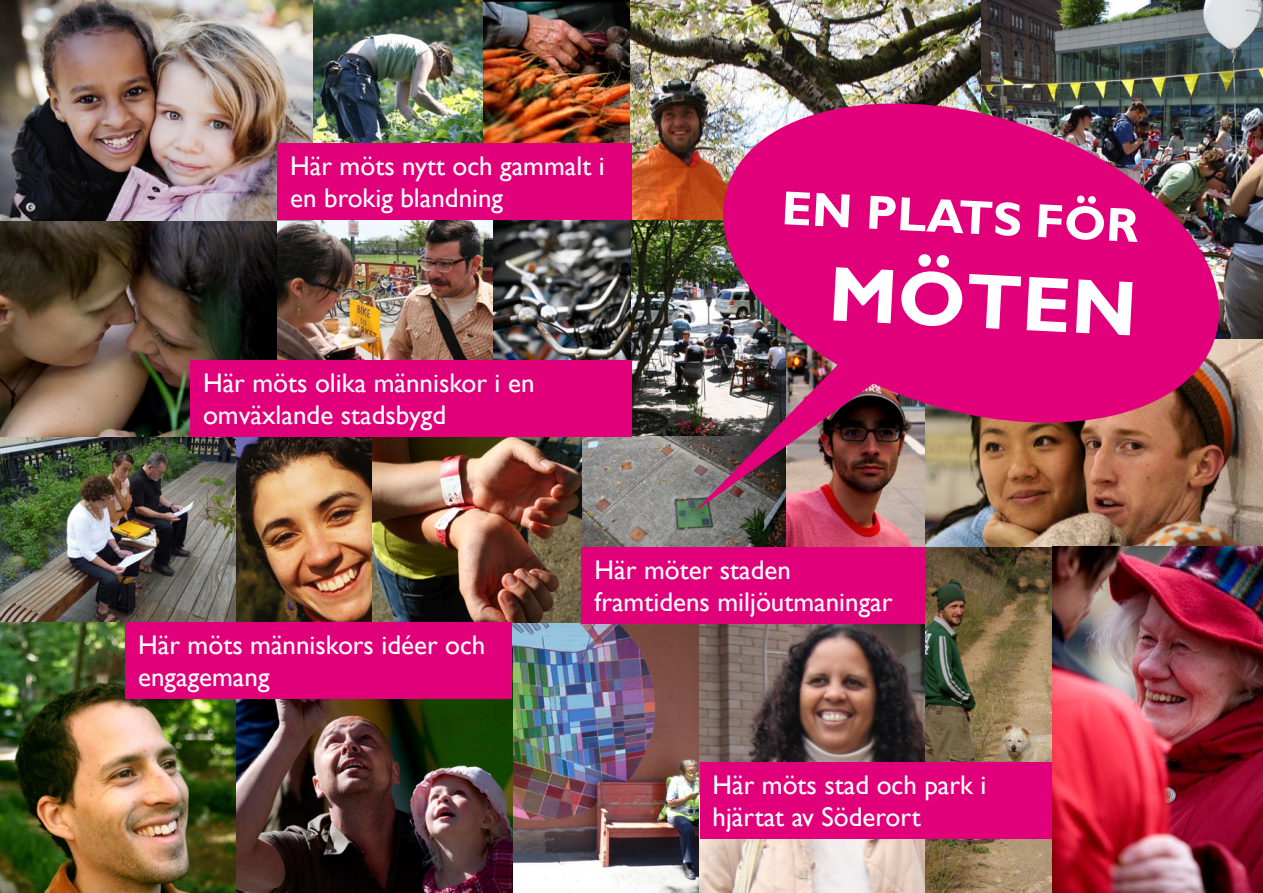
<style>
.page{position:relative;width:1263px;height:893px;background:#fff}
.page>*{position:absolute;margin:0;border:0;box-sizing:border-box;transform-origin:0 0}
.t1{font:700 78px "Gill Sans";color:#fff}
.t2{font:700 48px "Gill Sans";color:#fff}
.t3{font:27px/32.4px "Gill Sans";color:#fff}
</style>
<div class="page">
<img style="left:925px;top:339px;width:338px;height:208px">
<img style="left:512px;top:578px;width:187px;height:315px">
<img style="left:313px;top:0;width:171px;height:143px">
<img style="left:981px;top:0;width:282px;height:339px">
<img style="left:484px;top:0;width:147px;height:143px">
<img style="left:235px;top:699px;width:277px;height:194px">
<img style="left:631px;top:220px;width:63px;height:217px">
<img style="left:581px;top:437px;width:206px;height:141px">
<img style="left:0;top:437px;width:236px;height:185px">
<img style="left:631px;top:0;width:350px;height:220px">
<img style="left:276px;top:220px;width:217px;height:140px">
<img style="left:0;top:220px;width:276px;height:217px">
<img style="left:0;top:0;width:313px;height:220px">
<img style="left:493px;top:220px;width:138px;height:140px">
<img style="left:925px;top:547px;width:127px;height:346px">
<img style="left:699px;top:624px;width:226px;height:269px">
<div style="left:277px;top:143px;width:355px;height:77px;background:#e2007a"></div>
<div style="left:700px;top:762px;width:353px;height:77px;background:#e2007a"></div>
<img style="left:0;top:622px;width:235px;height:271px">
<img style="left:371px;top:437px;width:210px;height:186px">
<img style="left:236px;top:437px;width:135px;height:185px">
<img style="left:1052px;top:547px;width:211px;height:346px">
<div style="left:125px;top:622px;width:387px;height:77px;background:#e2007a"></div>
<div style="left:190px;top:360px;width:441px;height:77px;background:#e2007a"></div>
<img style="left:787px;top:512px;width:138px;height:35px">
<div style="left:582px;top:547px;width:343px;height:77px;background:#e2007a"></div>
<img style="left:694px;top:81px;width:551px;height:431px">
<p class="t3" style="left:290px;top:149px;width:316px">Här möts nytt och gammalt i en brokig blandning</p>
<p class="t3" style="left:203px;top:366px;width:333px">Här möts olika människor i en omväxlande stadsbygd</p>
<h2 class="t2" style="left:783px;top:180px;width:359px;rotate:3deg">EN PLATS FÖR</h2>
<h1 class="t1" style="left:831px;top:248px;width:310px;rotate:3deg">MÖTEN</h1>
<p class="t3" style="left:138px;top:628px;width:349px">Här möts människors idéer och engagemang</p>
<p class="t3" style="left:595px;top:553px;width:299px">Här möter staden framtidens miljöutmaningar</p>
<p class="t3" style="left:712px;top:768px;width:276px">Här möts stad och park i hjärtat av Söderort</p>
</div>
